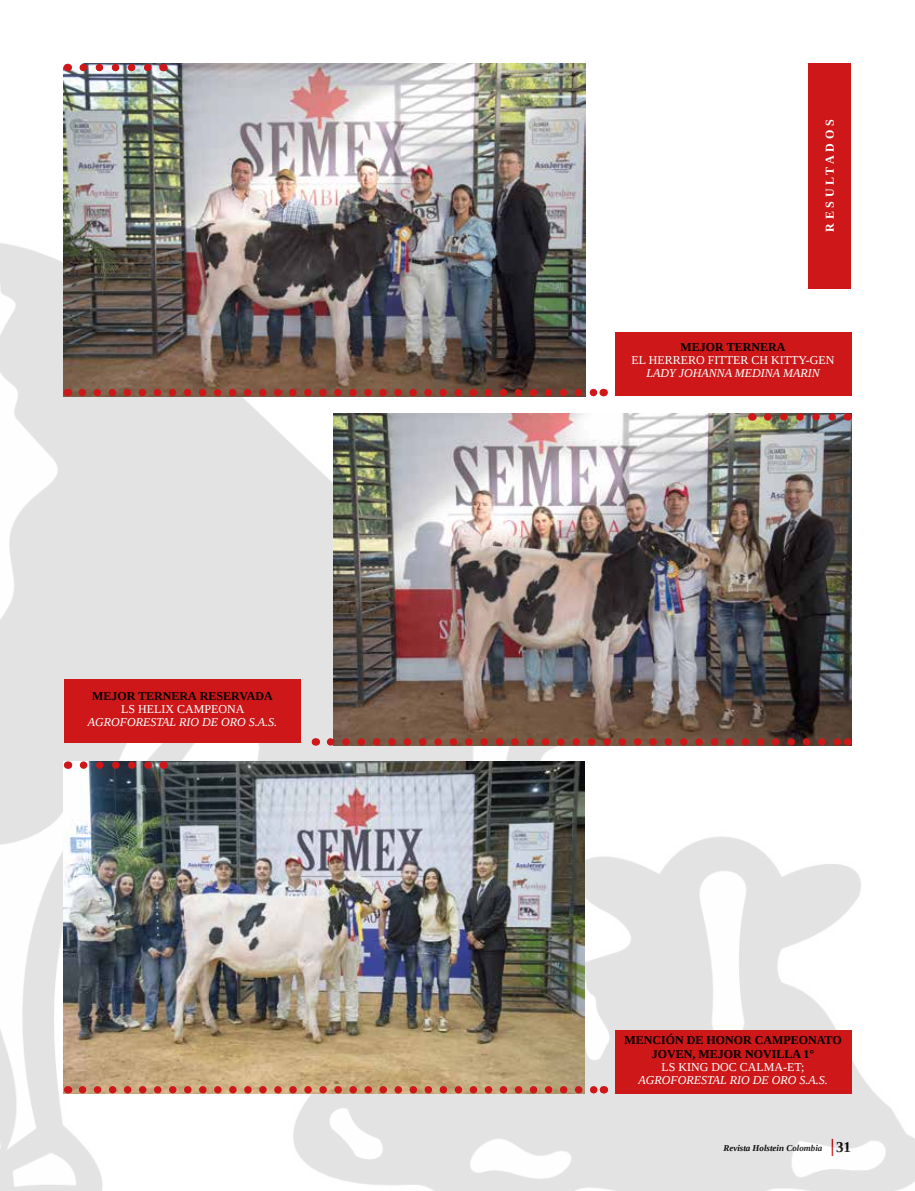
<style>
.page{position:relative;width:915px;height:1191px;background:#fff}
.page>*{position:absolute;margin:0;border:0;box-sizing:border-box;transform-origin:0 0}
.t1{font:700 12px/13.5px "Liberation Serif";color:#000;text-align:center}
.t2{font:italic 12px "Liberation Serif";color:#fff}
.t3{font:12px "Liberation Serif";color:#fff}
.t4{font:700 12px "Liberation Serif";letter-spacing:.3em;color:#fff}
.t5{font:italic 700 9px "Liberation Serif";color:#000}
.s1{font-style:normal;font-size:15px}
</style>
<div class="page">
<img style="left:0;top:242px;width:914px;height:949px">
<img style="left:0;top:0;width:1px;height:611px">
<img style="left:333px;top:413px;width:517px;height:332px">
<img style="left:64px;top:64px;width:521px;height:332px">
<div style="left:614px;top:332px;width:236px;height:64px;background:#cd1719"></div>
<div style="left:64px;top:679px;width:236px;height:64px;background:#cd1719"></div>
<div style="left:614px;top:1030px;width:236px;height:63px;background:#cd1719"></div>
<img style="left:64px;top:761px;width:520px;height:332px">
<svg style="left:83px;top:64px;width:72px;height:7px"></svg>
<svg style="left:767px;top:413px;width:72px;height:8px"></svg>
<svg style="left:83px;top:761px;width:72px;height:8px"></svg>
<svg style="left:82px;top:389px;width:513px;height:7px"></svg>
<svg style="left:330px;top:738px;width:509px;height:7px"></svg>
<svg style="left:82px;top:1086px;width:513px;height:7px"></svg>
<div style="left:808px;top:64px;width:42px;height:225px;background:#cd1719"></div>
<p class="t1" style="left:92px;top:689px;width:182px">MEJOR TERNERA RESERVADA</p>
<p class="t3" style="left:121px;top:701px;width:125px">LS HELIX CAMPEONA</p>
<p class="t2" style="left:88px;top:714px;width:191px">AGROFORESTAL RIO DE ORO S.A.S.</p>
<p class="t4" style="left:821px;top:231px;width:113px;rotate:-90deg">RESULTADOS</p>
<p class="t1" style="left:680px;top:340px;width:106px">MEJOR TERNERA</p>
<p class="t3" style="left:631px;top:352px;width:204px">EL HERRERO FITTER CH KITTY-GEN</p>
<p class="t2" style="left:646px;top:365px;width:175px">LADY JOHANNA MEDINA MARIN</p>
<p class="t1" style="left:624px;top:1033px;width:219px">MENCIÓN DE HONOR CAMPEONATO<br>JOVEN, MEJOR NOVILLA 1°</p>
<p class="t3" style="left:661px;top:1059px;width:145px">LS KING DOC CALMA-ET;</p>
<p class="t2" style="left:638px;top:1072px;width:191px">AGROFORESTAL RIO DE ORO S.A.S.</p>
<p class="t5" style="left:723px;top:1141px;width:129px">Revista Holstein Colombia <span class="s1">31</span></p>
</div>
